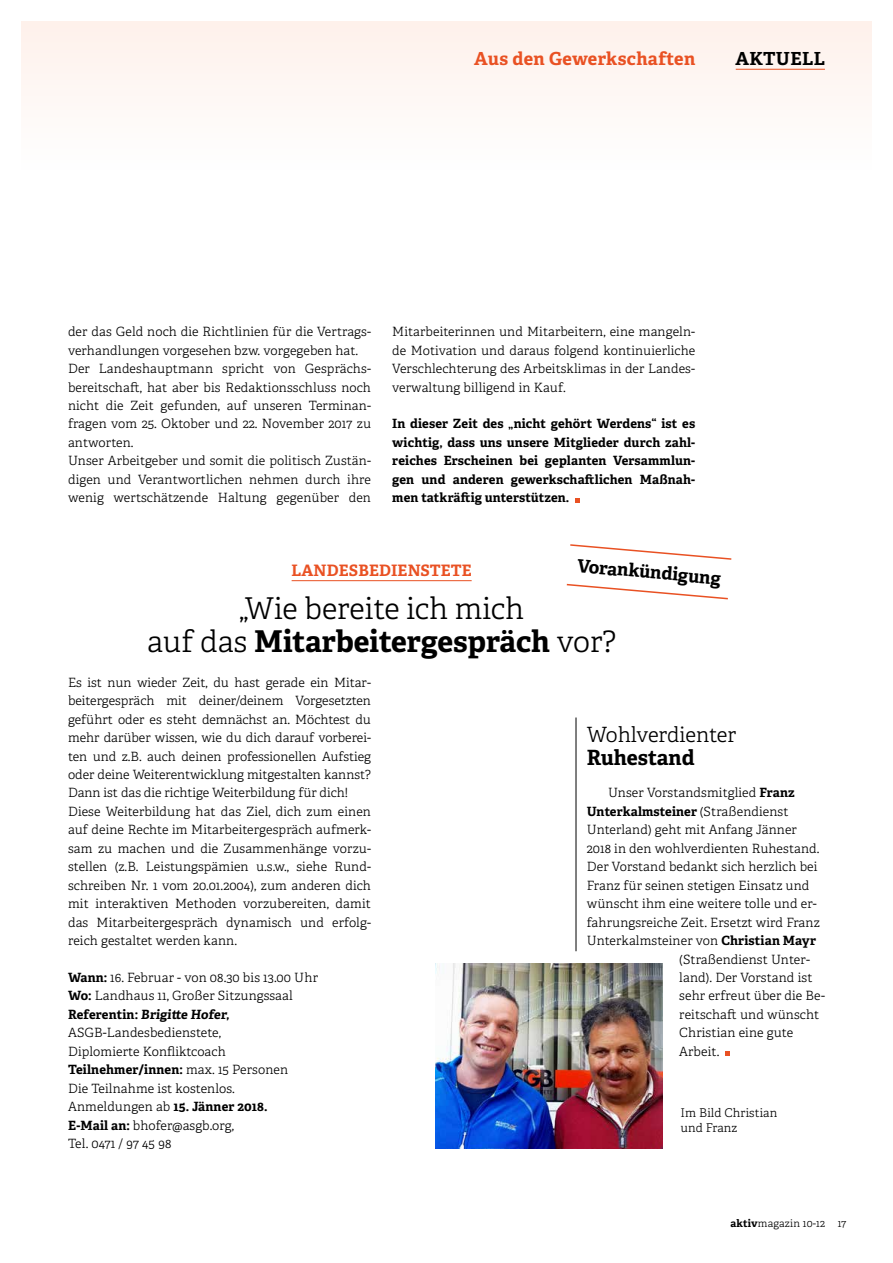
<style>
.page{position:relative;width:893px;height:1263px;background:#fff}
.page>*{position:absolute;margin:0;border:0;box-sizing:border-box;transform-origin:0 0}
.t1{font:300 30px/33px "Adelle";letter-spacing:-.005em;color:#000;text-align:center}
.t2{font:300 21px "Adelle";letter-spacing:-.005em;color:#000}
.t3{font:700 21px "Adelle";color:#000}
.t4{font:700 18px "Adelle";letter-spacing:.02em;color:#000}
.t5{font:700 18px "Adelle";letter-spacing:.015em;color:#e95123}
.t6{font:700 15.75px "Adelle";letter-spacing:.01em;color:#e95123}
.t7{font:300 12.75px/18.5px "Adelle";letter-spacing:.01em;color:#000}
.t8{font:700 12.75px/18.5px "Adelle";letter-spacing:.01em;color:#000;text-align:justify}
.t9{font:300 12px/14.2px "Adelle";letter-spacing:.01em;color:#000}
.t10{font:300 10.5px "Adelle";letter-spacing:.02em;color:#000}
.s1{font-weight:700}
.s2{font-weight:300}
</style>
<div class="page">
<div style="left:21px;top:21px;width:851px;height:149px;background:#fef7f4"></div>
<svg style="left:576px;top:498px;width:4px;height:4px"></svg>
<hr style="left:292px;top:580px;width:180px;height:1px;background:#e95123">
<img style="left:436px;top:963px;width:226px;height:185px">
<svg style="left:726px;top:1051px;width:4px;height:5px"></svg>
<svg style="left:570px;top:544px;width:162px;height:16px"></svg>
<svg style="left:566px;top:583px;width:162px;height:17px"></svg>
<hr style="left:576px;top:717px;width:1px;height:234px;background:#000">
<hr style="left:736px;top:69px;width:89px;height:1px;background:#e95123">
<h3 class="t5" style="left:474px;top:47px;width:222px">Aus den Gewerkschaften</h3>
<h3 class="t4" style="left:735px;top:47px;width:91px">AKTUELL</h3>
<p class="t7" style="left:68px;top:323px;width:304px">der das Geld noch die Richtlinien für die Vertrags&shy;verhandlungen vorgesehen bzw. vorgegeben hat.<br>Der Landeshauptmann spricht von Gesprächs&shy;bereitschaft, hat aber bis Redaktionsschluss noch nicht die Zeit gefunden, auf unseren Terminan&shy;fragen vom 25. Oktober und 22. November 2017 zu antworten.<br>Unser Arbeitgeber und somit die politisch Zustän&shy;digen und Verantwortlichen nehmen durch ihre wenig wertschätzende Haltung gegenüber den</p>
<p class="t7" style="left:392px;top:323px;width:304px;text-align:justify">Mitarbeiterinnen und Mitarbeitern, eine mangeln&shy;de Motivation und daraus folgend kontinuierliche Verschlechterung des Arbeitsklimas in der Landes&shy;verwaltung billigend in Kauf.</p>
<p class="t8" style="left:392px;top:415px;width:304px">In dieser Zeit des „nicht gehört Werdens“ ist es wichtig, dass uns unsere Mitglieder durch zahl&shy;reiches Erscheinen bei geplanten Versammlun&shy;gen und anderen gewerkschaftlichen Maßnah&shy;men tatkräftig unterstützen.</p>
<h3 class="t4" style="left:578px;top:554px;width:146px;rotate:5deg">Vorankündigung</h3>
<p class="t6" style="left:292px;top:560px;width:182px">LANDESBEDIENSTETE</p>
<h1 class="t1" style="left:147px;top:592px;width:471px">„Wie bereite ich mich<br>auf das <span class="s1">Mitarbeitergespräch</span> vor?</h1>
<p class="t7" style="left:68px;top:673px;width:304px">Es ist nun wieder Zeit, du hast gerade ein Mitar&shy;beitergespräch mit deiner/deinem Vorgesetzten geführt oder es steht demnächst an. Möchtest du mehr darüber wissen, wie du dich darauf vorberei&shy;ten und z.B. auch deinen professionellen Aufstieg oder deine Weiterentwicklung mitgestalten kannst?<br>Dann ist das die richtige Weiterbildung für dich!<br>Diese Weiterbildung hat das Ziel, dich zum einen auf deine Rechte im Mitarbeitergespräch aufmerk&shy;sam zu machen und die Zusammenhänge vorzu&shy;stellen (z.B. Leistungspämien u.s.w., siehe Rund&shy;schreiben Nr. 1 vom 20.01.2004), zum anderen dich mit interaktiven Methoden vorzubereiten, damit das Mitarbeitergespräch dynamisch und erfolg&shy;reich gestaltet werden kann.</p>
<p class="t7" style="left:68px;top:968px;width:251px"><span class="s1">Wann:</span> 16. Februar - von 08.30 bis 13.00 Uhr<br><span class="s1">Wo:</span> Landhaus 11, Großer Sitzungssaal<br><span class="s1">Referentin: Brigitte Hofer,</span></p>
<p class="t7" style="left:68px;top:1024px;width:222px">ASGB-Landesbedienstete,<br>Diplomierte Konfliktcoach<br><span class="s1">Teilnehmer/innen:</span> max. 15 Personen<br>Die Teilnahme ist kostenlos.<br>Anmeldungen ab <span class="s1">15. Jänner 2018.<br>E-Mail an:</span> bhofer@asgb.org,<br>Tel. 0471 / 97 45 98</p>
<h2 class="t2" style="left:587px;top:722px;width:151px">Wohlverdienter</h2>
<h2 class="t3" style="left:587px;top:744px;width:109px">Ruhestand</h2>
<p class="t7" style="left:608px;top:784px;width:188px">Unser Vorstandsmitglied <span class="s1">Franz</span></p>
<p class="t8" style="left:587px;top:802px;width:203px">Unterkalmsteiner <span class="s2">(Straßendienst</span></p>
<p class="t7" style="left:587px;top:821px;width:212px">Unterland) geht mit Anfang Jänner</p>
<p class="t7" style="left:587px;top:839px;width:234px">2018 in den wohlverdienten Ruhestand.</p>
<p class="t7" style="left:587px;top:858px;width:232px">Der Vorstand bedankt sich herzlich bei</p>
<p class="t7" style="left:587px;top:876px;width:224px">Franz für seinen stetigen Einsatz und</p>
<p class="t7" style="left:587px;top:895px;width:232px">wünscht ihm eine weitere tolle und er-</p>
<p class="t7" style="left:587px;top:913px;width:234px">fahrungsreiche Zeit. Ersetzt wird Franz</p>
<p class="t7" style="left:587px;top:931px;width:231px">Unterkalmsteiner von <span class="s1">Christian Mayr</span></p>
<p class="t7" style="left:679px;top:950px;width:132px">(Straßendienst Unter-</p>
<p class="t7" style="left:679px;top:968px;width:135px">land). Der Vorstand ist</p>
<p class="t7" style="left:679px;top:987px;width:147px">sehr erfreut über die Be-</p>
<p class="t7" style="left:679px;top:1005px;width:141px">reitschaft und wünscht</p>
<p class="t7" style="left:679px;top:1024px;width:115px">Christian eine gute</p>
<p class="t7" style="left:679px;top:1042px;width:42px">Arbeit.</p>
<p class="t9" style="left:680px;top:1106px;width:99px">Im Bild Christian und Franz</p>
<p class="t10" style="left:730px;top:1217px;width:117px"><span class="s1">aktiv</span>magazin 10-12 17</p>
</div>
